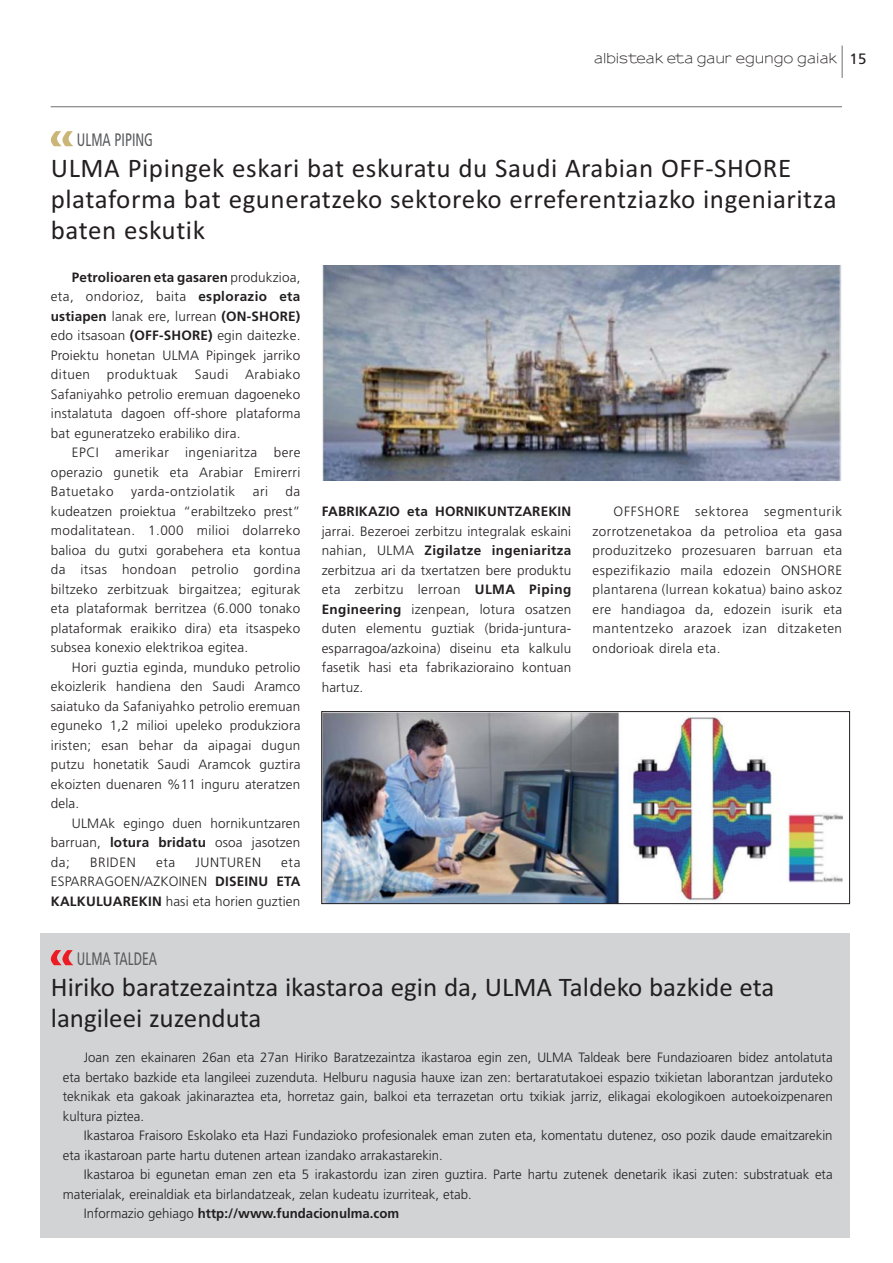
<style>
.page{position:relative;width:893px;height:1263px;background:#fff}
.page>*{position:absolute;margin:0;border:0;box-sizing:border-box;transform-origin:0 0}
.t1{font:27px/30.8px "Calibri";letter-spacing:.01em;color:#231f20}
.t2{font:condensed 18px "Frutiger LT Std";color:#58595b;scale:.8 1}
.t3{font:300 13.5px/19.5px "Frutiger LT Std";letter-spacing:.015em;color:#231f20;text-align:justify}
.t4{font:700 13.5px "Frutiger LT Std";letter-spacing:.015em;color:#231f20}
.t5{font:600 13.5px "Sansumi";color:#231f20}
.t6{font:300 13.5px "Frutiger LT Std";letter-spacing:.04em;color:#231f20}
.t7{font:300 13.5px "Frutiger LT Std";letter-spacing:.045em;color:#231f20}
.s1{font-family:"Frutiger LT Std";font-weight:400;font-size:15px}
.s2{font-weight:700}
.s3{font-weight:300}
</style>
<div class="page">
<hr style="left:841px;top:46px;width:1px;height:32px;background:#6d6e70">
<svg style="left:51px;top:131px;width:22px;height:15px"></svg>
<div style="left:40px;top:933px;width:809px;height:304px;background:#d1d3d4"></div>
<img style="left:322px;top:266px;width:520px;height:214px">
<img style="left:322px;top:713px;width:520px;height:192px">
<div style="left:321px;top:711px;width:528px;height:193px;border:1px solid #231f20"></div>
<svg style="left:51px;top:950px;width:22px;height:15px"></svg>
<hr style="left:51px;top:106px;width:791px;height:1px;background:#6d6e70">
<p class="t5" style="left:594px;top:53px;width:274px">albisteak eta gaur egungo gaiak <span class="s1">15</span></p>
<h2 class="t2" style="left:77px;top:131px;width:97px">ULMA PIPING</h2>
<h1 class="t1" style="left:51px;top:155px;width:787px">ULMA Pipingek eskari bat eskuratu du Saudi Arabian OFF-SHORE plataforma bat eguneratzeko sektoreko erreferentziazko ingeniaritza baten eskutik</h1>
<p class="t3" style="left:51px;top:268px;width:251px;text-indent:21px"><span class="s2">Petrolioaren eta gasaren</span> produkzioa, eta, ondorioz, baita <span class="s2">esplorazio eta ustiapen</span> lanak ere, lurrean <span class="s2">(ON-SHORE) </span>edo itsasoan <span class="s2">(OFF-SHORE)</span> egin daitezke.<br>Proiektu honetan ULMA Pipingek jarriko dituen produktuak Saudi Arabiako Safaniyahko petrolio eremuan dagoeneko instalatuta dagoen off-shore plataforma bat eguneratzeko erabiliko dira.</p>
<p class="t3" style="left:51px;top:444px;width:251px;text-indent:21px">EPCI amerikar ingeniaritza bere operazio gunetik eta Arabiar Emirerri Batuetako</p>
<p class="t3" style="left:51px;top:483px;width:251px;text-indent:235px">da kudeatzen proiektua “erabiltzeko prest” modalitatean. 1.000 milioi dolarreko balioa du gutxi gorabehera eta kontua da itsas hondoan petrolio gordina biltzeko zerbitzuak birgaitzea; egiturak eta plataformak berritzea (6.000 tonako plataformak eraikiko dira) eta itsaspeko subsea konexio elektrikoa egitea.</p>
<p class="t3" style="left:51px;top:658px;width:251px;text-indent:21px">Hori guztia eginda, munduko petrolio ekoizlerik handiena den Saudi Aramco saiatuko da Safaniyahko petrolio eremuan eguneko 1,2 milioi upeleko produkziora iristen; esan behar da aipagai dugun putzu honetatik Saudi Aramcok guztira ekoizten duenaren %11 inguru ateratzen dela.</p>
<p class="t3" style="left:51px;top:814px;width:251px;text-indent:21px">ULMAk egingo duen hornikuntzaren barruan, <span class="s2">lotura bridatu</span> osoa jasotzen da;</p>
<p class="t6" style="left:131px;top:485px;width:106px">yarda-ontziolatik</p>
<p class="t3" style="left:253px;top:483px;width:17px">ari</p>
<p class="t3" style="left:90px;top:853px;width:47px">BRIDEN</p>
<p class="t3" style="left:156px;top:853px;width:21px">eta</p>
<p class="t7" style="left:195px;top:856px;width:67px">JUNTUREN</p>
<p class="t3" style="left:51px;top:853px;width:251px;text-indent:230px">eta ESPARRAGOEN/AZKOINEN <span class="s2">DISEINU ETA KALKULUAREKIN</span> hasi eta horien guztien</p>
<p class="t4" style="left:322px;top:505px;width:251px">FABRIKAZIO eta HORNIKUNTZAREKIN</p>
<p class="t3" style="left:322px;top:522px;width:251px">jarrai. Bezeroei zerbitzu integralak eskaini nahian, ULMA <span class="s2">Zigilatze ingeniaritza </span>zerbitzua ari da txertatzen bere produktu eta zerbitzu lerroan <span class="s2">ULMA Piping Engineering</span> izenpean, lotura osatzen duten elementu guztiak (brida-juntura&shy;esparragoa/azkoina) diseinu eta kalkulu fasetik hasi eta fabrikazioraino kontuan hartuz.</p>
<p class="t3" style="left:592px;top:502px;width:251px;text-indent:21px">OFFSHORE sektorea segmenturik zorrotzenetakoa da petrolioa eta gasa produzitzeko prozesuaren barruan eta espezifikazio maila edozein ONSHORE plantarena (lurrean kokatua) baino askoz ere handiagoa da, edozein isurik eta mantentzeko arazoek izan ditzaketen ondorioak direla eta.</p>
<h2 class="t2" style="left:77px;top:950px;width:101px">ULMA TALDEA</h2>
<h1 class="t1" style="left:51px;top:974px;width:725px">Hiriko baratzezaintza ikastaroa egin da, ULMA Taldeko bazkide eta langileei zuzenduta</h1>
<p class="t3" style="left:63px;top:1049px;width:771px;text-indent:21px">Joan zen ekainaren 26an eta 27an Hiriko Baratzezaintza ikastaroa egin zen, ULMA Taldeak bere Fundazioaren bidez antolatuta eta bertako bazkide eta langileei zuzenduta. Helburu nagusia hauxe izan zen: bertaratutakoei espazio txikietan laborantzan jarduteko teknikak eta gakoak jakinaraztea eta, horretaz gain, balkoi eta terrazetan ortu txikiak jarriz, elikagai ekologikoen autoekoizpenaren kultura piztea.</p>
<p class="t3" style="left:63px;top:1127px;width:771px;text-indent:21px">Ikastaroa Fraisoro Eskolako eta Hazi Fundazioko profesionalek eman zuten eta, komentatu dutenez, oso pozik daude emaitzarekin eta ikastaroan parte hartu dutenen artean izandako arrakastarekin.</p>
<p class="t3" style="left:84px;top:1166px;width:750px">Ikastaroa bi egunetan eman zen eta 5 irakastordu izan ziren guztira. Parte hartu zutenek denetarik ikasi zuten: substratuak eta</p>
<p class="t3" style="left:63px;top:1185px;width:410px">materialak, ereinaldiak eta birlandatzeak, zelan kudeatu izurriteak, etab.</p>
<p class="t4" style="left:84px;top:1207px;width:317px"><span class="s3">Informazio gehiago</span> http://www.fundacionulma.com</p>
</div>
